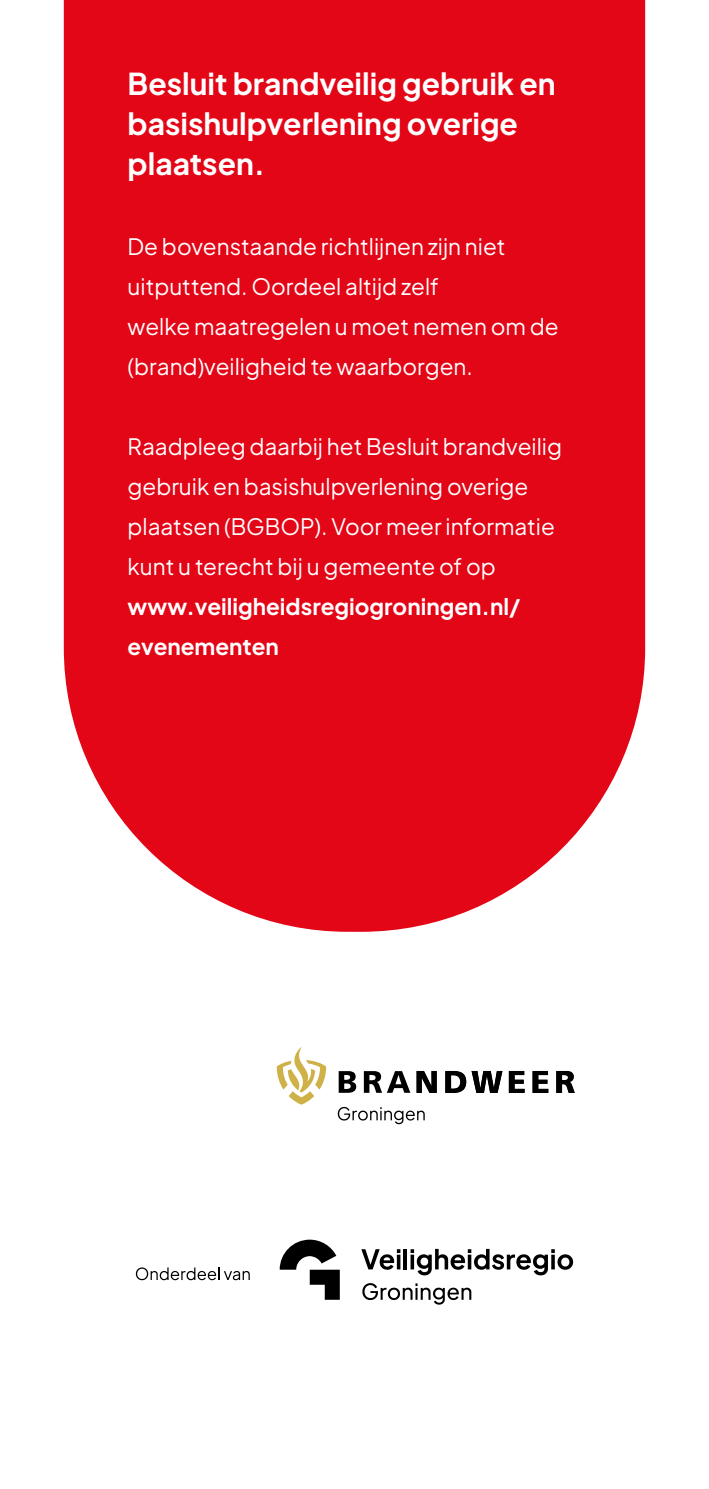
<style>
.page{position:relative;width:709px;height:1489px;background:#fff}
.page>*{position:absolute;margin:0;border:0;box-sizing:border-box;transform-origin:0 0}
.t1{font:700 30px/40px "Plus Jakarta Sans";color:#fff}
.t2{font:22.5px/40px "Plus Jakarta Sans";color:#fff}
.t3{font:700 22.5px/40px "Plus Jakarta Sans";color:#fff}
</style>
<div class="page">
<svg style="left:136px;top:1267px;width:114px;height:13px"></svg>
<svg style="left:280px;top:1239px;width:60px;height:60px"></svg>
<svg style="left:361px;top:1249px;width:39px;height:20px"></svg>
<hr style="left:404px;top:1248px;width:3px;height:21px;background:#000">
<svg style="left:410px;top:1248px;width:163px;height:27px"></svg>
<svg style="left:362px;top:1283px;width:109px;height:21px"></svg>
<div style="left:64px;top:0;width:581px;height:931px;background:#e30617"></div>
<svg style="left:339px;top:1071px;width:17px;height:21px"></svg>
<svg style="left:364px;top:1071px;width:46px;height:21px"></svg>
<svg style="left:416px;top:1071px;width:21px;height:21px"></svg>
<svg style="left:445px;top:1071px;width:57px;height:21px"></svg>
<svg style="left:509px;top:1071px;width:15px;height:21px"></svg>
<svg style="left:532px;top:1071px;width:16px;height:21px"></svg>
<svg style="left:556px;top:1071px;width:19px;height:21px"></svg>
<svg style="left:277px;top:1047px;width:49px;height:57px"></svg>
<svg style="left:338px;top:1106px;width:87px;height:18px"></svg>
<h1 class="t1" style="left:128px;top:61px;width:429px">Besluit brandveilig gebruik en basishulpverlening overige plaatsen.</h1>
<p class="t2" style="left:128px;top:224px;width:432px">De bovenstaande richtlijnen zijn niet uitputtend. Oordeel altijd zelf<br>welke maatregelen u moet nemen om de (brand)veiligheid te waarborgen.</p>
<p class="t2" style="left:128px;top:424px;width:436px">Raadpleeg daarbij het Besluit brandveilig gebruik en basishulpverlening overige plaatsen (BGBOP). Voor meer informatie kunt u terecht bij u gemeente of op</p>
<p class="t3" style="left:128px;top:584px;width:394px">www.veiligheidsregiogroningen.nl/ evenementen</p>
</div>
